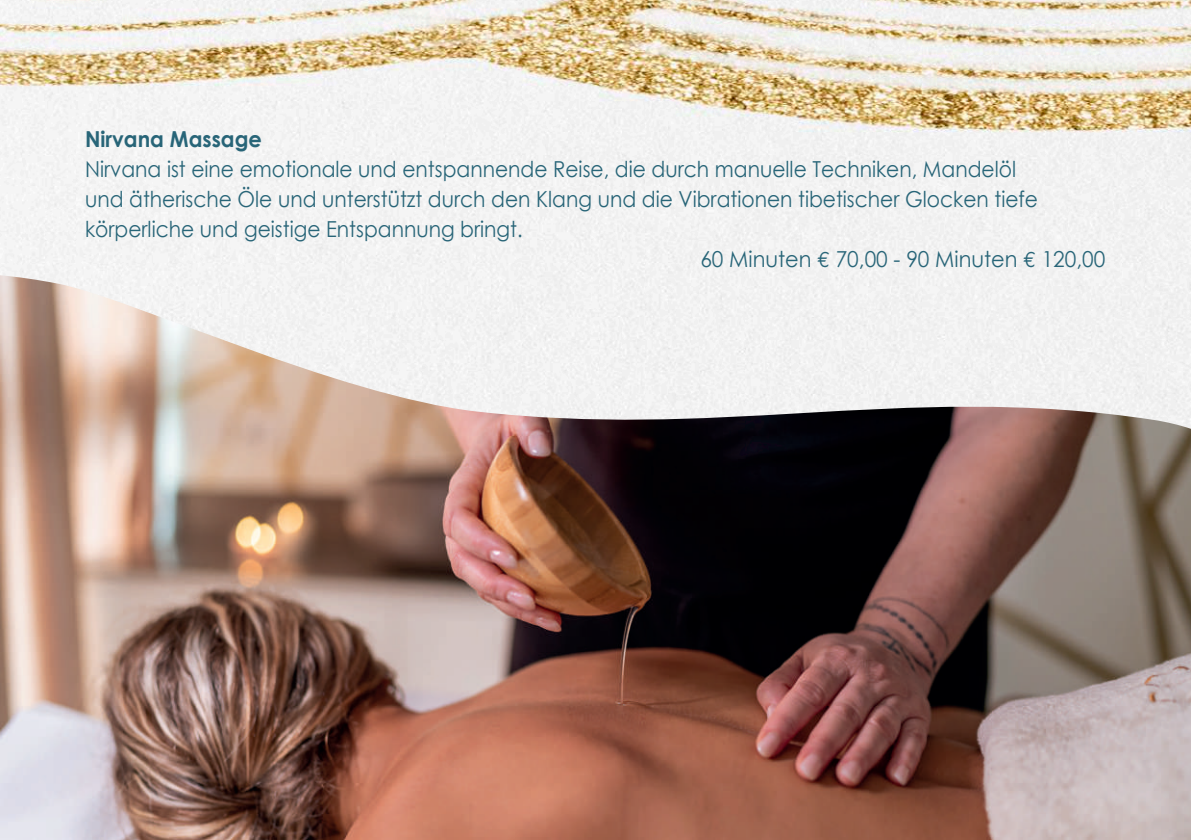
<style>
.page{position:relative;width:1191px;height:840px;background:#fff}
.page>*{position:absolute;margin:0;border:0;box-sizing:border-box;transform-origin:0 0}
.t1{font:22px "Century Gothic";color:#286578;scale:.92 1}
.t2{font:22px "Century Gothic";color:#286578;scale:.95 1}
.t3{font:700 22px "Century Gothic";color:#286578;scale:.95 1}
.s1{font-family:"Euro Mono"}
</style>
<div class="page">
<img style="left:0;top:0;width:1191px;height:275px">
<img style="left:0;top:275px;width:1191px;height:564px">
<p class="t3" style="left:85px;top:125px;width:188px">Nirvana Massage</p>
<p class="t1" style="left:85px;top:154px;width:1013px">Nirvana ist eine emotionale und entspannende Reise, die durch manuelle Techniken, Mandelöl</p>
<p class="t1" style="left:85px;top:184px;width:1037px">und ätherische Öle und unterstützt durch den Klang und die Vibrationen tibetischer Glocken tiefe</p>
<p class="t1" style="left:85px;top:214px;width:477px">körperliche und geistige Entspannung bringt.</p>
<p class="t2" style="left:700px;top:244px;width:428px">60 Minuten <span class="s1">€</span> 70,00 - 90 Minuten <span class="s1">€</span> 120,00</p>
</div>
